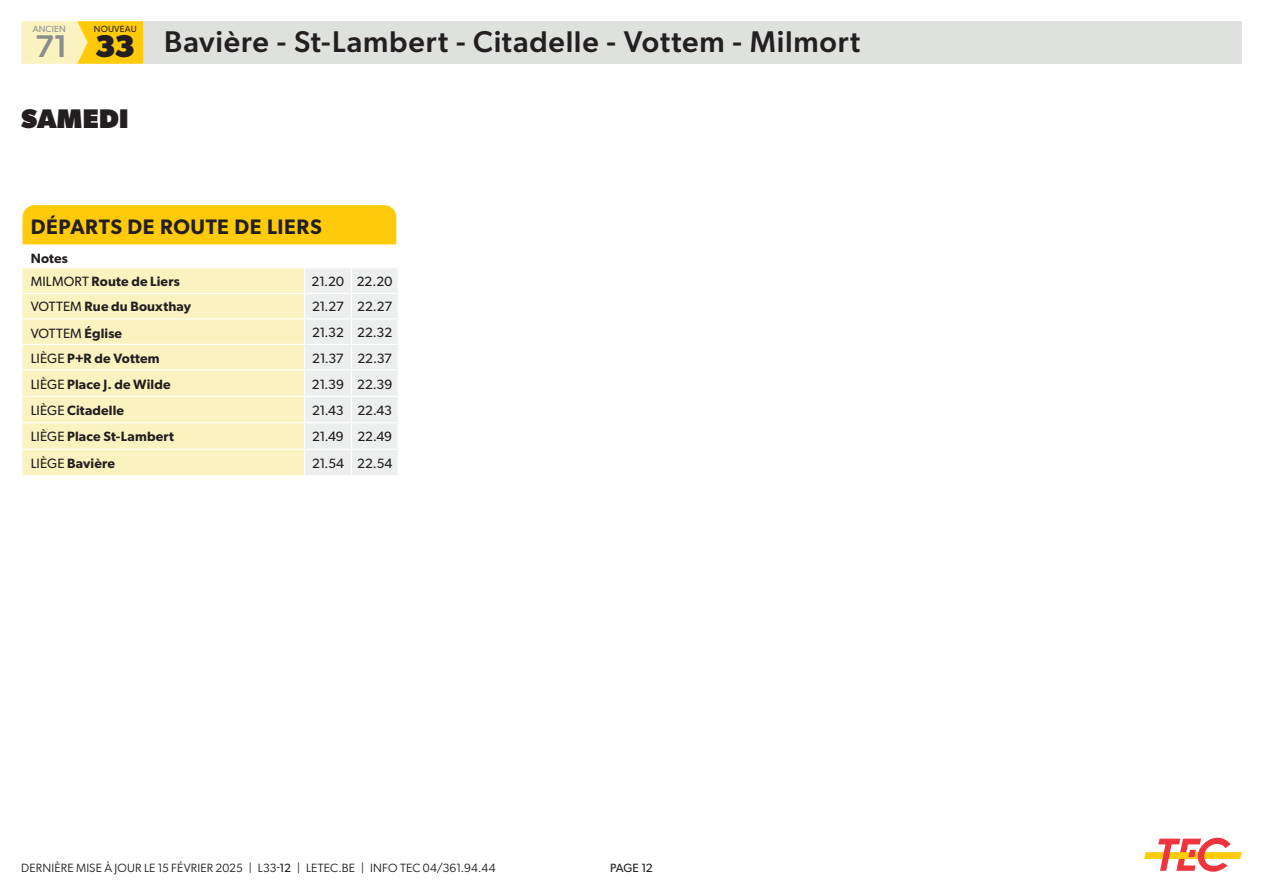
<style>
.page{position:relative;width:1263px;height:893px;background:#fff}
.page>*{position:absolute;margin:0;border:0;box-sizing:border-box;transform-origin:0 0}
.t1{font:500 31.5px "Gibson";color:#8a8d8e}
.t2{font:500 30px "Gibson";letter-spacing:.025em;color:#231f20}
.t3{font:800 27px "Gibson";letter-spacing:.01em;color:#231f20}
.t4{font:600 21px "Gibson";letter-spacing:.025em;color:#231f20}
.t5{font:600 13.5px "Gibson";letter-spacing:.01em;color:#231f20}
.t6{font:13.5px "Gibson";color:#231f20}
.t7{font:12px "Gibson";letter-spacing:.01em;color:#231f20}
.t8{font:12px "Gibson";letter-spacing:-.02em;color:#231f20}
.t9{font:9px "Gibson";letter-spacing:.025em;color:#231f20}
.t10{font:9px "Gibson";letter-spacing:.025em;color:#8a8d8e}
.s1{font-weight:700;font-size:31.5px}
.s2{font-weight:400}
.s3{font-weight:600}
.s4{font-style:inherit}
</style>
<div class="page">
<div style="left:77px;top:21px;width:66px;height:43px;background:#feca0a"></div>
<svg style="left:21px;top:21px;width:67px;height:43px;background:#fbefb1"></svg>
<svg style="left:1144px;top:837px;width:98px;height:35px"></svg>
<div style="left:143px;top:21px;width:1099px;height:43px;background:#dfe1df"></div>
<svg style="left:22px;top:204px;width:376px;height:271px;background:#f9edb5"></svg>
<p class="t10" style="left:33px;top:23px;width:35px">ANCIEN</p>
<p class="t9" style="left:94px;top:23px;width:44px">NOUVEAU</p>
<h2 class="t2" style="left:95px;top:20px;width:766px"><span class="s1">33</span> Bavière - St-Lambert - Citadelle - Vottem - Milmort</h2>
<h1 class="t1" style="left:35px;top:24px;width:33px">71</h1>
<p class="t3" style="left:21px;top:99px;width:109px">SAMEDI</p>
<p class="t4" style="left:31px;top:212px;width:293px">DÉPARTS DE ROUTE DE LIERS</p>
<p class="t5" style="left:31px;top:248px;width:39px">Notes</p>
<p class="t5" style="left:31px;top:272px;width:151px"><span class="s2">MILMORT</span> Route de Liers</p>
<p class="t6" style="left:312px;top:272px;width:34px">21.20</p>
<p class="t6" style="left:357px;top:272px;width:37px">22.20</p>
<p class="t5" style="left:31px;top:297px;width:162px"><span class="s2">VOTTEM</span> Rue du Bouxthay</p>
<p class="t6" style="left:312px;top:297px;width:33px">21.27</p>
<p class="t6" style="left:357px;top:297px;width:37px">22.27</p>
<p class="t6" style="left:31px;top:324px;width:93px">VOTTEM <span class="s3">Église</span></p>
<p class="t6" style="left:312px;top:323px;width:33px">21.32</p>
<p class="t6" style="left:357px;top:323px;width:37px">22.32</p>
<p class="t5" style="left:31px;top:348px;width:130px"><span class="s2">LIÈGE</span> P+R de Vottem</p>
<p class="t6" style="left:312px;top:349px;width:33px">21.37</p>
<p class="t6" style="left:357px;top:349px;width:36px">22.37</p>
<p class="t5" style="left:31px;top:374px;width:141px"><span class="s2">LIÈGE</span> Place J. de Wilde</p>
<p class="t6" style="left:312px;top:374px;width:34px">21.39</p>
<p class="t6" style="left:357px;top:374px;width:37px">22.39</p>
<p class="t5" style="left:31px;top:401px;width:95px"><span class="s2">LIÈGE</span> Citadelle</p>
<p class="t6" style="left:312px;top:401px;width:33px">21.43</p>
<p class="t6" style="left:357px;top:401px;width:36px">22.43</p>
<p class="t5" style="left:31px;top:427px;width:145px"><span class="s2">LIÈGE</span> Place St-Lambert</p>
<p class="t6" style="left:312px;top:427px;width:33px">21.49</p>
<p class="t6" style="left:357px;top:427px;width:36px">22.49</p>
<p class="t5" style="left:31px;top:454px;width:86px"><span class="s2">LIÈGE</span> Bavière</p>
<p class="t6" style="left:312px;top:454px;width:33px">21.54</p>
<p class="t6" style="left:357px;top:454px;width:37px">22.54</p>
<p class="t7" style="left:21px;top:859px;width:476px">DERNIÈRE MISE À JOUR LE 15 FÉVRIER 2025 | L33-<span class="s4">12</span> | LETEC.BE | INFO TEC 04/361.94.44</p>
<p class="t8" style="left:610px;top:859px;width:44px">PAGE 12</p>
</div>
